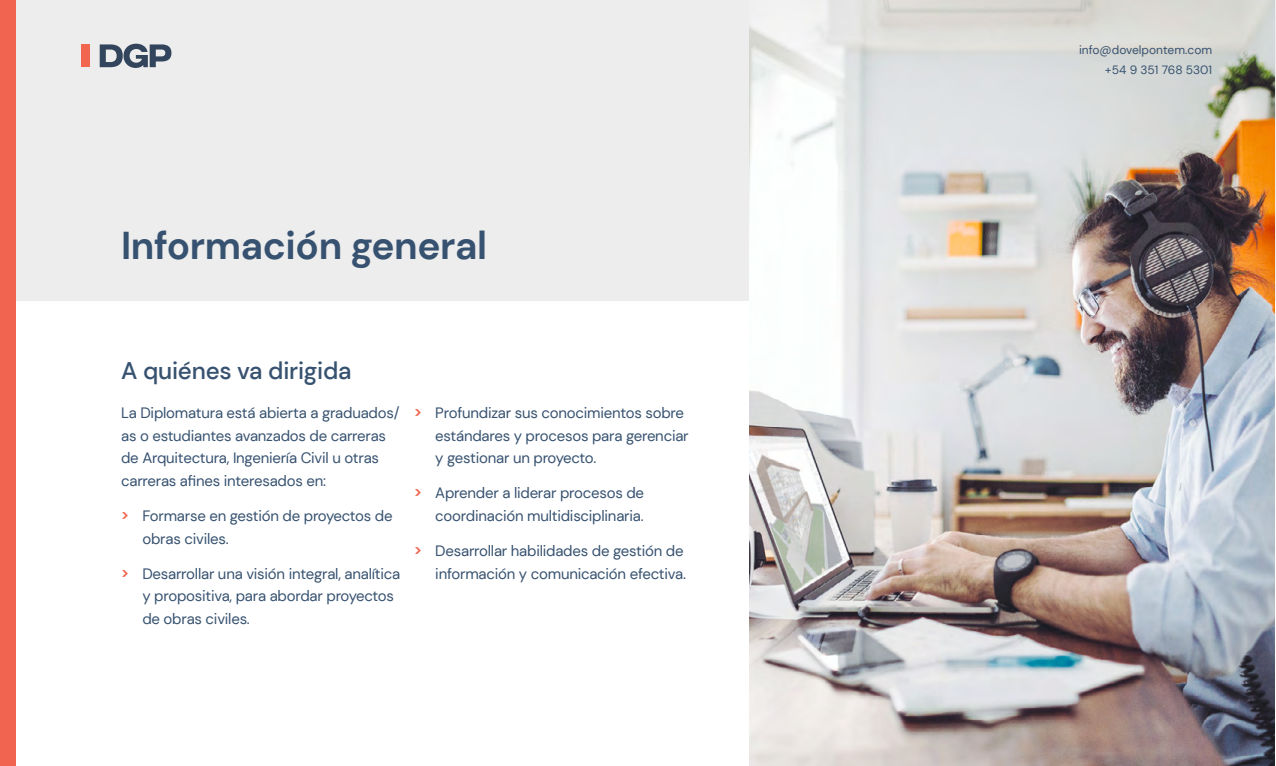
<style>
.page{position:relative;width:1276px;height:766px;background:#fff}
.page>*{position:absolute;margin:0;border:0;box-sizing:border-box;transform-origin:0 0}
.t1{font:700 38.7px "DM Sans";letter-spacing:-.01em;color:#375270}
.t2{font:500 24px "DM Sans";letter-spacing:-.01em;color:#375270}
.t3{font:15px/22.5px "DM Sans";letter-spacing:-.015em;color:#375270}
.t4{font:12px/19.5px "DM Sans";color:#375270;text-align:right}
.s1{font-weight:700;color:#f16550}
</style>
<div class="page">
<div style="left:16px;top:0;width:1260px;height:300px;background:#ededed"></div>
<img style="left:749px;top:0;width:525px;height:765px">
<div style="left:0;top:0;width:16px;height:765px;background:#f16550"></div>
<div style="left:81px;top:44px;width:9px;height:23px;background:#f2664f"></div>
<svg style="left:100px;top:44px;width:71px;height:24px"></svg>
<h1 class="t1" style="left:121px;top:221px;width:367px">Información general</h1>
<h2 class="t2" style="left:121px;top:355px;width:232px">A quiénes va dirigida</h2>
<p class="t3" style="left:121px;top:401px;width:280px">La Diplomatura está abierta a graduados/ as o estudiantes avanzados de carreras de Arquitectura, Ingeniería Civil u otras carreras afines interesados en:</p>
<p class="t3" style="left:142px;top:504px;width:252px;text-indent:-21px"><span class="s1">&gt;</span> Formarse en gestión de proyectos de obras civiles.</p>
<p class="t3" style="left:142px;top:562px;width:259px;text-indent:-21px"><span class="s1">&gt;</span> Desarrollar una visión integral, analítica y propositiva, para abordar proyectos de obras civiles.</p>
<p class="t3" style="left:435px;top:401px;width:255px;text-indent:-21px"><span class="s1">&gt;</span> Profundizar sus conocimientos sobre estándares y procesos para gerenciar y gestionar un proyecto.</p>
<p class="t3" style="left:414px;top:481px;width:232px;text-align:right"><span class="s1">&gt;</span> Aprender a liderar procesos de coordinación multidisciplinaria.</p>
<p class="t3" style="left:414px;top:539px;width:273px;text-align:right"><span class="s1">&gt;</span> Desarrollar habilidades de gestión de información y comunicación efectiva.</p>
<p class="t4" style="left:1079px;top:40px;width:135px">info@dovelpontem.com +54 9 351 768 5301</p>
</div>
